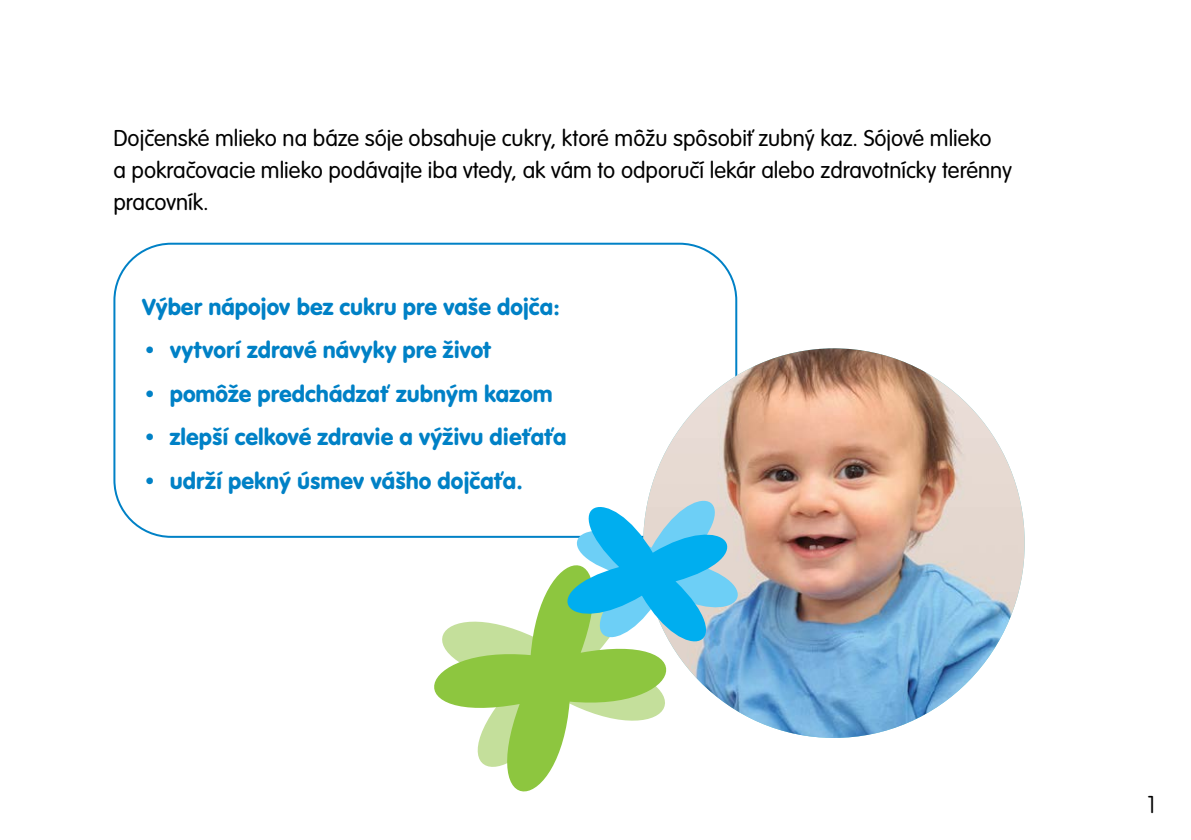
<style>
.page{position:relative;width:1191px;height:840px;background:#fff}
.page>*{position:absolute;margin:0;border:0;box-sizing:border-box;transform-origin:0 0}
.Body{font:300 24px/32px "VAG Rundschrift D";color:#000}
.Highlighted_2_text{font:24px "VAG Rundschrift D";color:#0081c6}
.t1{font:100 24px "VAG Rounded Std";color:#000}
</style>
<div class="page">
<img style="left:648px;top:348px;width:376px;height:389px">
<svg style="left:434px;top:568px;width:232px;height:223px"></svg>
<svg style="left:567px;top:500px;width:170px;height:141px;background:#66c7e3"></svg>
<p class="Body" style="left:113px;top:123px;width:900px">Dojčenské mlieko na báze sóje obsahuje cukry, ktoré môžu spôsobiť zubný kaz. Sójové mlieko<br>a pokračovacie mlieko podávajte iba vtedy, ak vám to odporučí lekár alebo zdravotnícky terénny pracovník.</p>
<p class="Highlighted_2_text" style="left:142px;top:293px;width:419px">Výber nápojov bez cukru pre vaše dojča:</p>
<p class="Highlighted_2_text" style="left:142px;top:336px;width:351px">• vytvorí zdravé návyky pre život</p>
<p class="Highlighted_2_text" style="left:142px;top:379px;width:412px">• pomôže predchádzať zubným kazom</p>
<p class="Highlighted_2_text" style="left:142px;top:423px;width:426px">• zlepší celkové zdravie a výživu dieťaťa</p>
<p class="Highlighted_2_text" style="left:142px;top:466px;width:382px">• udrží pekný úsmev vášho dojčaťa.</p>
<p class="t1" style="left:1147px;top:790px;width:10px">1</p>
</div>
